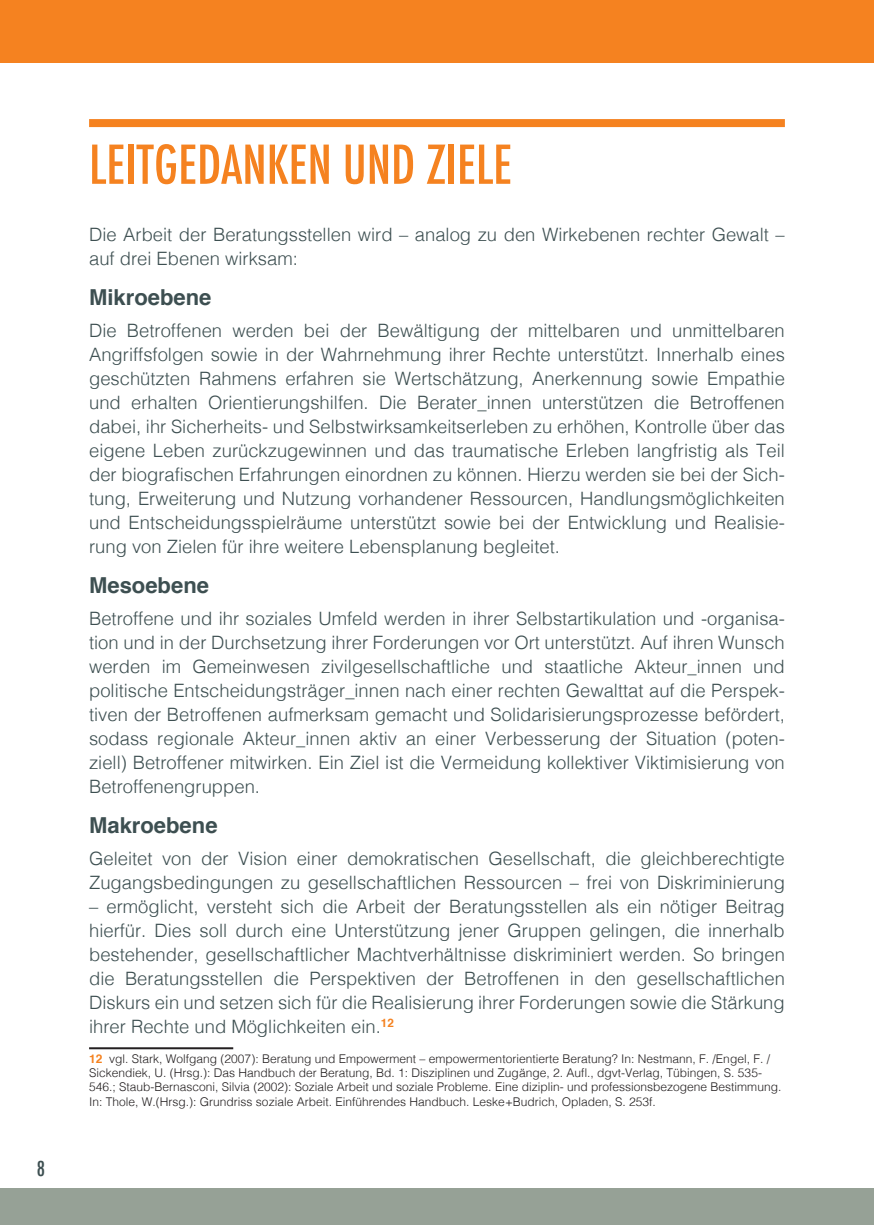
<style>
.page{position:relative;width:874px;height:1225px;background:#fff}
.page>*{position:absolute;margin:0;border:0;box-sizing:border-box;transform-origin:0 0}
.Überschrift{font:500 condensed 52px "Futura";color:#f58220}
.Zwischenüberschrift{font:700 22px "Helvetica";color:#3d4f51}
.t1{font:500 condensed 20px "Futura";color:#3d4f51}
.normaler_Absatz{font:300 18.4px/24px "Helvetica";color:#3d4f51;text-align:justify}
.Fußnote{font:300 12px/14.4px "Helvetica";color:#231f20}
.s1{font-weight:700;color:#f58220}
</style>
<div class="page">
<div style="left:0;top:0;width:873px;height:62px;background:#f58220"></div>
<div style="left:0;top:1188px;width:873px;height:37px;background:#96a196"></div>
<div style="left:89px;top:119px;width:695px;height:8px;background:#f58220"></div>
<hr style="left:89px;top:1047px;width:144px;height:2px;background:#231f20">
<p class="t1" style="left:37px;top:1156px;width:10px">8</p>
<p class="Überschrift" style="left:89px;top:131px;width:424px">LEITGEDANKEN UND ZIELE</p>
<p class="normaler_Absatz" style="left:89px;top:221px;width:696px">Die Arbeit der Beratungsstellen wird – analog zu den Wirkebenen rechter Gewalt – auf drei Ebenen wirksam:</p>
<p class="Zwischenüberschrift" style="left:89px;top:280px;width:124px">Mikroebene</p>
<p class="normaler_Absatz" style="left:89px;top:317px;width:697px">Die Betroffenen werden bei der Bewältigung der mittelbaren und unmittelbaren Angriffsfolgen sowie in der Wahrnehmung ihrer Rechte unterstützt. Innerhalb eines geschützten Rahmens erfahren sie Wertschätzung, Anerkennung sowie Empathie und erhalten Orientierungshilfen. Die Berater_innen unterstützen die Betroffenen dabei, ihr Sicherheits- und Selbstwirksamkeitserleben zu erhöhen, Kontrolle über das eigene Leben zurückzugewinnen und das traumatische Erleben langfristig als Teil der biografischen Erfahrungen einordnen zu können. Hierzu werden sie bei der Sich&shy;tung, Erweiterung und Nutzung vorhandener Ressourcen, Handlungsmöglichkeiten und Entscheidungsspielräume unterstützt sowie bei der Entwicklung und Realisie&shy;rung von Zielen für ihre weitere Lebensplanung begleitet.</p>
<p class="Zwischenüberschrift" style="left:89px;top:568px;width:121px">Mesoebene</p>
<p class="normaler_Absatz" style="left:89px;top:605px;width:697px">Betroffene und ihr soziales Umfeld werden in ihrer Selbstartikulation und -organisa&shy;tion und in der Durchsetzung ihrer Forderungen vor Ort unterstützt. Auf ihren Wunsch werden im Gemeinwesen zivilgesellschaftliche und staatliche Akteur_innen und politische Entscheidungsträger_innen nach einer rechten Gewalttat auf die Perspek&shy;tiven der Betroffenen aufmerksam gemacht und Solidarisierungsprozesse befördert, sodass regionale Akteur_innen aktiv an einer Verbesserung der Situation (poten&shy;ziell) Betroffener mitwirken. Ein Ziel ist die Vermeidung kollektiver Viktimisierung von Betroffenengruppen.</p>
<p class="Zwischenüberschrift" style="left:89px;top:808px;width:130px">Makroebene</p>
<p class="normaler_Absatz" style="left:89px;top:845px;width:697px">Geleitet von der Vision einer demokratischen Gesellschaft, die gleichberechtigte<br>Zugangsbedingungen zu gesellschaftlichen Ressourcen – frei von Diskriminierung</p>
<p class="normaler_Absatz" style="left:89px;top:893px;width:697px">– ermöglicht, versteht sich die Arbeit der Beratungsstellen als ein nötiger Beitrag hierfür. Dies soll durch eine Unterstützung jener Gruppen gelingen, die innerhalb bestehender, gesellschaftlicher Machtverhältnisse diskriminiert werden. So bringen die Beratungsstellen die Perspektiven der Betroffenen in den gesellschaftlichen Diskurs ein und setzen sich für die Realisierung ihrer Forderungen sowie die Stärkung ihrer Rechte und Möglichkeiten ein.<sup>12</sup></p>
<p class="Fußnote" style="left:89px;top:1050px;width:693px"><span class="s1">12</span> vgl. Stark, Wolfgang (2007): Beratung und Empowerment – empowermentorientierte Beratung? In: Nestmann, F. /Engel, F. / Sickendiek, U. (Hrsg.): Das Handbuch der Beratung, Bd. 1: Disziplinen und Zugänge, 2. Aufl., dgvt-Verlag, Tübingen, S. 535- 546.; Staub-Bernasconi, Silvia (2002): Soziale Arbeit und soziale Probleme. Eine diziplin- und professionsbezogene Bestimmung.<br>In: Thole, W.(Hrsg.): Grundriss soziale Arbeit. Einführendes Handbuch. Leske+Budrich, Opladen, S. 253f.</p>
</div>
